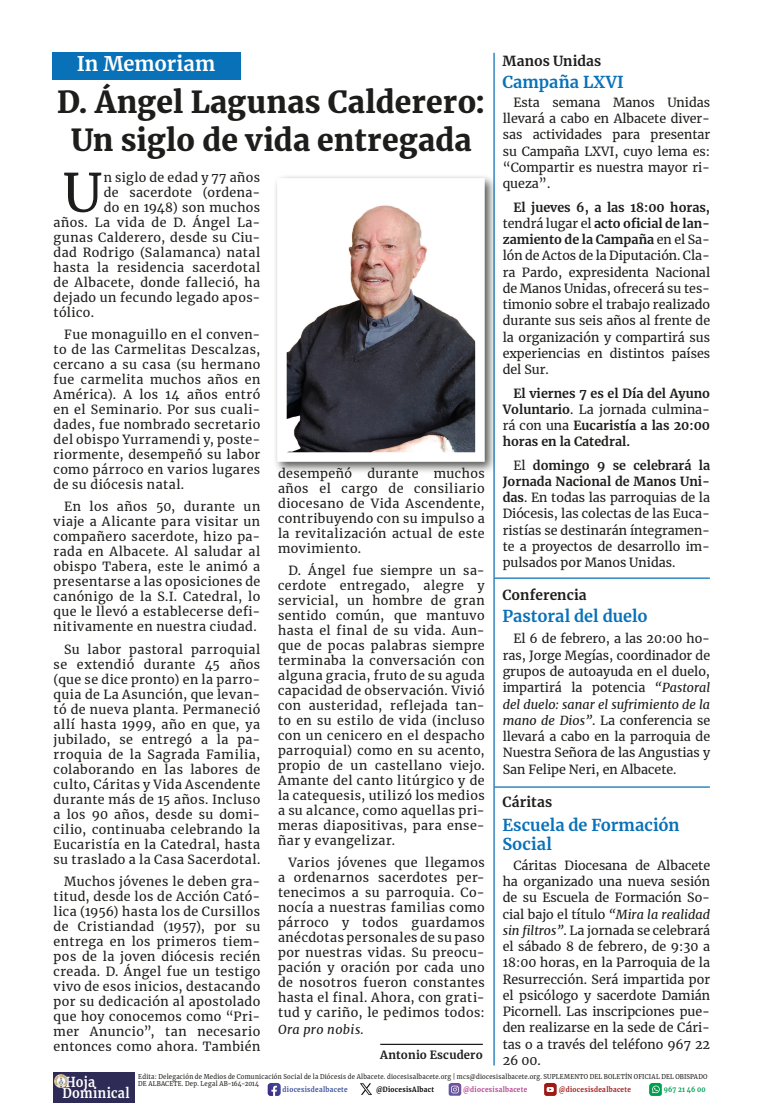
<style>
.page{position:relative;width:762px;height:1117px;background:#fff}
.page>*{position:absolute;margin:0;border:0;box-sizing:border-box;transform-origin:0 0}
.t1{font:52.88px "Merriweather";color:#1d1d1b}
.titular_sobre_foto{font:900 30px "Merriweather";letter-spacing:.005em;color:#1d1d1b}
.CARTA_DEL_OBISPO{font:700 20px "Merriweather";letter-spacing:-.005em;color:#fff}
.Firma_de_autor{font:700 16.25px/19.5px "Merriweather";letter-spacing:.005em;color:#0971b8}
.Firma_de_autor-2{font:700 13.75px "Merriweather";letter-spacing:.01em;color:#1d1d1b}
._0__hoja_dominical{font:700 13.62px "Merriweather";letter-spacing:.02em;color:#fff;scale:.91 1}
.t2{font:12.5px/15px "Merriweather";letter-spacing:.03em;color:#1d1d1b;text-align:justify}
.t3{font:700 12.5px/16.2px "Merriweather";color:#1d1d1b;text-align:justify}
.t4{font:italic 12.5px "Merriweather";letter-spacing:.03em;color:#1d1d1b}
.escritor_del_evangelio{font:700 11.25px "Merriweather";letter-spacing:.015em;color:#1d1d1b}
._0__hoja_dominical-2{font:700 7px "Merriweather";letter-spacing:.045em;color:#9f1d1b;scale:.91 1}
._0__hoja_dominical-3{font:700 7px "Merriweather";letter-spacing:.045em;color:#3f529c;scale:.91 1}
._0__hoja_dominical-4{font:700 7px "Merriweather";letter-spacing:.05em;color:#b6428d;scale:.91 1}
._0__hoja_dominical-5{font:700 7px "Merriweather";letter-spacing:.05em;color:#000;scale:.91 1}
._0__hoja_dominical-6{font:700 7px "Merriweather";letter-spacing:.015em;color:#009c53;scale:.91 1}
._0__hoja_dominical-7{font:6.62px/7.1px "Merriweather";letter-spacing:.04em;color:#1d1d1b;scale:.91 1}
.s1{font-weight:700}
.s2{font-weight:400}
.s3{font-style:italic}
</style>
<div class="page">
<div style="left:53px;top:1072px;width:82px;height:30px;background:#2e2b56"></div>
<svg style="left:55px;top:1074px;width:12px;height:12px"></svg>
<svg style="left:268px;top:1083px;width:13px;height:12px"></svg>
<svg style="left:449px;top:1083px;width:12px;height:12px"></svg>
<svg style="left:544px;top:1083px;width:13px;height:12px"></svg>
<svg style="left:649px;top:1083px;width:13px;height:12px"></svg>
<svg style="left:360px;top:1083px;width:12px;height:12px"></svg>
<hr style="left:493px;top:53px;width:2px;height:1012px;background:#0971b8">
<div style="left:52px;top:52px;width:188px;height:27px;background:#0971b8"></div>
<div style="left:273px;top:174px;width:224px;height:300px;background:#1d1d1b;opacity:.75"></div>
<img style="left:288px;top:189px;width:186px;height:261px">
<div style="left:277px;top:178px;width:208px;height:283px;border:10px solid #fff"></div>
<hr style="left:494px;top:577px;width:216px;height:1px;background:#0971b8">
<hr style="left:380px;top:1043px;width:103px;height:1px;background:#1d1d1b">
<hr style="left:494px;top:786px;width:216px;height:1px;background:#0971b8">
<p class="CARTA_DEL_OBISPO" style="left:77px;top:50px;width:140px">In Memoriam</p>
<p class="titular_sobre_foto" style="left:57px;top:81px;width:430px">D. Ángel Lagunas Calderero:</p>
<p class="titular_sobre_foto" style="left:71px;top:119px;width:402px">Un siglo de vida entregada</p>
<p class="t1" style="left:63px;top:156px;width:41px">U</p>
<p class="t2" style="left:104px;top:169px;width:158px">n siglo de edad y 77 años</p>
<p class="t2" style="left:104px;top:184px;width:158px">de sacerdote (ordena-</p>
<p class="t2" style="left:104px;top:199px;width:158px">do en 1948) son muchos</p>
<p class="t2" style="left:54px;top:214px;width:208px">años. La vida de D. Ángel La-</p>
<p class="t2" style="left:54px;top:229px;width:208px">gunas Calderero, desde su Ciu-</p>
<p class="t2" style="left:54px;top:244px;width:208px">dad Rodrigo (Salamanca) natal</p>
<p class="t2" style="left:54px;top:259px;width:208px">hasta la residencia sacerdotal</p>
<p class="t2" style="left:54px;top:274px;width:208px">de Albacete, donde falleció, ha</p>
<p class="t2" style="left:54px;top:289px;width:208px">dejado un fecundo legado apos-</p>
<p class="t2" style="left:54px;top:304px;width:42px">tólico.</p>
<p class="t2" style="left:54px;top:326px;width:208px;text-indent:11px">Fue monaguillo en el conven&shy;to de las Carmelitas Descalzas, cercano a su casa (su hermano fue carmelita muchos años en América). A los 14 años entró en el Seminario. Por sus cuali&shy;dades, fue nombrado secretario del obispo Yurramendi y, poste&shy;riormente, desempeñó su labor como párroco en varios lugares de su diócesis natal.</p>
<p class="t2" style="left:54px;top:499px;width:208px;text-indent:11px">En los años 50, durante un viaje a Alicante para visitar un compañero sacerdote, hizo pa&shy;rada en Albacete. Al saludar al obispo Tabera, este le animó a presentarse a las oposiciones de canónigo de la S.I. Catedral, lo que le llevó a establecerse defi&shy;nitivamente en nuestra ciudad.</p>
<p class="t2" style="left:54px;top:641px;width:208px;text-indent:11px">Su labor pastoral parroquial se extendió durante 45 años (que se dice pronto) en la parro&shy;quia de La Asunción, que levan&shy;tó de nueva planta. Permaneció allí hasta 1999, año en que, ya jubilado, se entregó a la pa&shy;rroquia de la Sagrada Familia, colaborando en las labores de culto, Cáritas y Vida Ascendente durante más de 15 años. Incluso a los 90 años, desde su domi&shy;cilio, continuaba celebrando la Eucaristía en la Catedral, hasta su traslado a la Casa Sacerdotal.</p>
<p class="t2" style="left:54px;top:873px;width:208px;text-indent:11px">Muchos jóvenes le deben gra&shy;titud, desde los de Acción Cató&shy;lica (1956) hasta los de Cursillos de Cristiandad (1957), por su entrega en los primeros tiem&shy;pos de la joven diócesis recién creada. D. Ángel fue un testigo vivo de esos inicios, destacando por su dedicación al apostolado que hoy conocemos como “Pri&shy;mer Anuncio”, tan necesario entonces como ahora. También</p>
<p class="t2" style="left:278px;top:465px;width:208px">desempeñó durante muchos años el cargo de consiliario diocesano de Vida Ascendente, contribuyendo con su impulso a la revitalización actual de este movimiento.</p>
<p class="t2" style="left:278px;top:562px;width:208px;text-indent:11px">D. Ángel fue siempre un sa&shy;cerdote entregado, alegre y servicial, un hombre de gran sentido común, que mantuvo hasta el final de su vida. Aun&shy;que de pocas palabras siempre terminaba la conversación con alguna gracia, fruto de su aguda capacidad de observación. Vivió con austeridad, reflejada tan&shy;to en su estilo de vida (incluso con un cenicero en el despacho parroquial) como en su acento, propio de un castellano viejo.<br>Amante del canto litúrgico y de la catequesis, utilizó los medios a su alcance, como aquellas pri&shy;meras diapositivas, para ense&shy;ñar y evangelizar.</p>
<p class="t2" style="left:278px;top:854px;width:208px;text-indent:11px">Varios jóvenes que llegamos a ordenarnos sacerdotes per&shy;tenecimos a su parroquia. Co&shy;nocía a nuestras familias como párroco y todos guardamos anécdotas personales de su paso por nuestras vidas. Su preocu&shy;pación y oración por cada uno de nosotros fueron constantes hasta el final. Ahora, con grati&shy;tud y cariño, le pedimos todos:</p>
<p class="t4" style="left:278px;top:1020px;width:87px">Ora pro nobis.</p>
<p class="escritor_del_evangelio" style="left:380px;top:1047px;width:104px">Antonio Escudero</p>
<p class="Firma_de_autor-2" style="left:502px;top:52px;width:100px">Manos Unidas</p>
<p class="Firma_de_autor" style="left:502px;top:72px;width:123px">Campaña LXVI</p>
<p class="t2" style="left:503px;top:94px;width:209px;line-height:16.2px;text-indent:11px">Esta semana Manos Unidas llevará a cabo en Albacete diver&shy;sas actividades para presentar su Campaña LXVI, cuyo lema es: “Compartir es nuestra mayor ri&shy;queza”.</p>
<p class="t2" style="left:503px;top:198px;width:209px;line-height:16.2px;text-indent:11px"><span class="s1">El jueves 6, a las 18:00 horas, </span>tendrá lugar el <span class="s1">acto oficial de lan&shy;zamiento de la Campaña</span> en el Sa&shy;lón de Actos de la Diputación. Cla&shy;ra Pardo, expresidenta Nacional de Manos Unidas, ofrecerá su tes&shy;timonio sobre el trabajo realizado durante sus seis años al frente de la organización y compartirá sus experiencias en distintos países del Sur.</p>
<p class="t3" style="left:503px;top:384px;width:209px;text-indent:11px">El viernes 7 es el Día del Ayuno Voluntario<span class="s2">. La jornada culmina&shy;rá con una</span> Eucaristía a las 20:00 horas en la Catedral.</p>
<p class="t2" style="left:503px;top:456px;width:209px;line-height:16.2px;text-indent:11px">El <span class="s1">domingo 9 se celebrará la Jornada Nacional de Manos Uni&shy;das</span>. En todas las parroquias de la Diócesis, las colectas de las Euca&shy;ristías se destinarán íntegramen&shy;te a proyectos de desarrollo im&shy;pulsados por Manos Unidas.</p>
<p class="Firma_de_autor-2" style="left:502px;top:585px;width:86px">Conferencia</p>
<p class="Firma_de_autor" style="left:502px;top:605px;width:147px">Pastoral del duelo</p>
<p class="t2" style="left:503px;top:630px;width:209px;line-height:16.2px;text-indent:11px">El 6 de febrero, a las 20:00 ho&shy;ras, Jorge Megías, coordinador de grupos de autoayuda en el duelo, impartirá la potencia <span class="s3">“Pastoral del duelo: sanar el sufrimiento de la mano de Dios”</span>. La conferencia se llevará a cabo en la parroquia de Nuestra Señora de las Angustias y San Felipe Neri, en Albacete.</p>
<p class="Firma_de_autor-2" style="left:502px;top:792px;width:51px">Cáritas</p>
<p class="Firma_de_autor" style="left:502px;top:814px;width:179px">Escuela de Formación<br>Social</p>
<p class="t2" style="left:503px;top:856px;width:209px;line-height:16.2px;text-indent:11px">Cáritas Diocesana de Albacete ha organizado una nueva sesión de su Escuela de Formación So&shy;cial bajo el título <span class="s3">“Mira la realidad sin filtros”</span>. La jornada se celebrará el sábado 8 de febrero, de 9:30 a 18:00 horas, en la Parroquia de la Resurrección. Será impartida por el psicólogo y sacerdote Damián Picornell. Las inscripciones pue&shy;den realizarse en la sede de Cári&shy;tas o a través del teléfono 967 22<br>26 00.</p>
<p class="_0__hoja_dominical" style="left:66px;top:1072px;width:34px">Hoja</p>
<p class="_0__hoja_dominical-7" style="left:138px;top:1072px;width:627px">Edita: Delegación de Medios de Comunicación Social de la Diócesis de Albacete. diocesisalbacete.org | mcs@diocesisalbacete.org. SUPLEMENTO DEL BOLETÍN OFICIAL DEL OBISPADO<br>DE ALBACETE. Dep. Legal AB-164-2014</p>
<p class="_0__hoja_dominical-3" style="left:282px;top:1084px;width:73px">diocesisdealbacete</p>
<p class="_0__hoja_dominical-5" style="left:376px;top:1083px;width:65px">@DiocesisAlbact</p>
<p class="_0__hoja_dominical-4" style="left:463px;top:1084px;width:72px">@diocesisalbacete</p>
<p class="_0__hoja_dominical-2" style="left:559px;top:1084px;width:81px">@diocesisdealbacete</p>
<p class="_0__hoja_dominical-6" style="left:664px;top:1084px;width:47px">967 21 46 00</p>
<p class="_0__hoja_dominical" style="left:63px;top:1083px;width:75px">Dominical</p>
</div>
